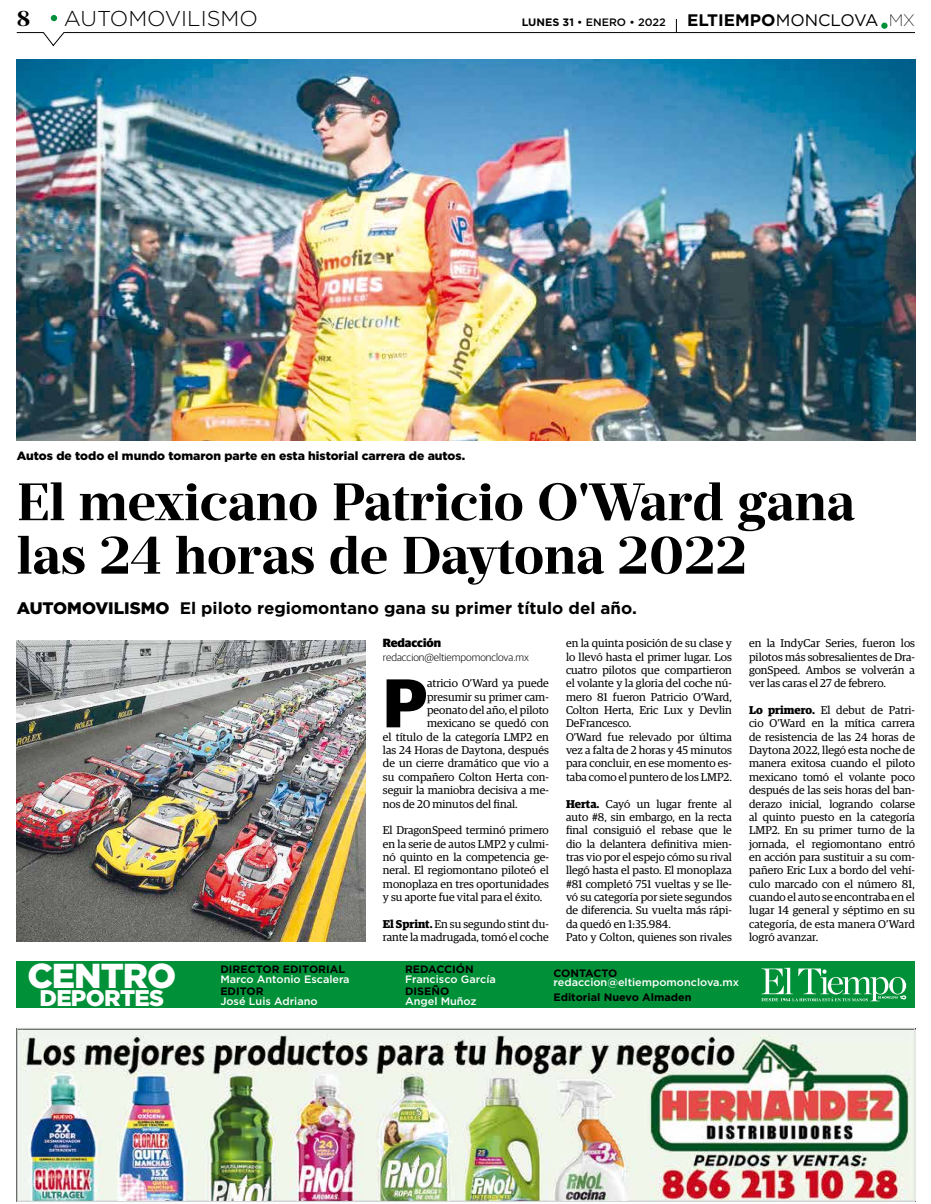
<style>
.page{position:relative;width:931px;height:1204px;background:#fff}
.page>*{position:absolute;margin:0;border:0;box-sizing:border-box;transform-origin:0 0}
.t1{font:700 69.12px "Guardian Sans";color:#000}
.t2{font:700 52.5px/53.4px "Prumo Deck";color:#000}
.t3{font:900 34.62px "Gotham";letter-spacing:-.03em;color:#fff}
.t4{font:900 22.62px "Gotham";letter-spacing:-.03em;color:#fff}
.t5{font:300 21.5px "Gotham";color:#000}
.t6{font:700 21.5px "Prumo Deck";color:#000}
.t7{font:700 16.75px "Gotham";color:#000}
.t8{font:900 11.88px "Gotham";color:#000}
.t9{font:900 11.88px "Guardian Sans";color:#000}
.t10{font:11.38px/13.4px "Guardian Egyp";color:#000;text-align:justify}
.t11{font:500 10.75px "Gotham";color:#fff}
.t12{font:700 10.75px "Gotham";color:#000}
.t13{font:300 10.75px "Guardian Sans";color:#000}
.t14{font:500 10.75px "Gotham";color:#000}
.t15{font:700 10.75px "Gotham";letter-spacing:-.02em;color:#000}
.s1{font-weight:700}
.s2{font-weight:400}
.s3{font-weight:200}
.s4{font-weight:900}
</style>
<div class="page">
<img style="left:17px;top:59px;width:897px;height:381px">
<div style="left:17px;top:961px;width:897px;height:47px;background:#009037"></div>
<svg style="left:761px;top:968px;width:145px;height:33px"></svg>
<img style="left:17px;top:640px;width:349px;height:301px">
<svg style="left:16px;top:15px;width:899px;height:31px"></svg>
<img style="left:19px;top:1030px;width:893px;height:170px">
<div style="left:17px;top:1028px;width:897px;height:174px;border:1px solid #e3e4e4"></div>
<h3 class="t6" style="left:17px;top:4px;width:15px">8</h3>
<h3 class="t5" style="left:64px;top:5px;width:196px">AUTOMOVILISMO</h3>
<p class="t14" style="left:521px;top:15px;width:145px"><span class="s1">LUNES 31</span> • ENERO • 2022</p>
<h3 class="t7" style="left:687px;top:9px;width:229px">ELTIEMPO<span class="s2">MONCLOVA</span> <span class="s3">MX</span></h3>
<p class="t8" style="left:17px;top:448px;width:450px">Autos de todo el mundo tomaron parte en esta historial carrera de autos.</p>
<h2 class="t2" style="left:17px;top:476px;width:839px">El mexicano Patricio O'Ward gana las 24 horas de Daytona 2022</h2>
<h3 class="t7" style="left:17px;top:597px;width:621px"><span class="s4">AUTOMOVILISMO</span> El piloto regiomontano gana su primer título del año.</h3>
<h3 class="t3" style="left:27px;top:952px;width:150px">CENTRO</h3>
<h3 class="t4" style="left:39px;top:982px;width:126px">DEPORTES</h3>
<p class="t12" style="left:220px;top:962px;width:126px">DIRECTOR EDITORIAL</p>
<p class="t11" style="left:220px;top:972px;width:131px">Marco Antonio Escalera</p>
<p class="t12" style="left:220px;top:984px;width:45px">EDITOR</p>
<p class="t11" style="left:220px;top:994px;width:99px">José Luis Adriano</p>
<p class="t9" style="left:383px;top:634px;width:60px">Redacción</p>
<p class="t13" style="left:383px;top:649px;width:147px">redaccion@eltiempomonclova.mx</p>
<h1 class="t1" style="left:383px;top:651px;width:46px">P</h1>
<p class="t10" style="left:427px;top:676px;width:123px">atricio O’Ward ya puede</p>
<p class="t10" style="left:427px;top:689px;width:123px">presumir su primer cam-</p>
<p class="t10" style="left:427px;top:702px;width:123px">peonato del año, el piloto</p>
<p class="t10" style="left:427px;top:716px;width:123px">mexicano se quedó con</p>
<p class="t10" style="left:383px;top:729px;width:167px">el título de la categoría LMP2 en</p>
<p class="t10" style="left:383px;top:743px;width:167px">las 24 Horas de Daytona, después</p>
<p class="t10" style="left:383px;top:756px;width:167px">de un cierre dramático que vio a</p>
<p class="t10" style="left:383px;top:769px;width:167px">su compañero Colton Herta con-</p>
<p class="t10" style="left:383px;top:783px;width:167px">seguir la maniobra decisiva a me-</p>
<p class="t10" style="left:383px;top:796px;width:136px">nos de 20 minutos del final.</p>
<p class="t10" style="left:383px;top:823px;width:167px">El DragonSpeed terminó primero en la serie de autos LMP2 y culmi&shy;nó quinto en la competencia ge&shy;neral. El regiomontano piloteó el monoplaza en tres oportunidades y su aporte fue vital para el éxito.</p>
<p class="t10" style="left:383px;top:916px;width:167px"><span class="s1">El Sprint.</span> En su segundo stint du&shy;rante la madrugada, tomó el coche</p>
<p class="t10" style="left:566px;top:636px;width:167px;text-align:left">en la quinta posición de su clase y lo llevó hasta el primer lugar. Los cuatro pilotos que compartieron el volante y la gloria del coche nú&shy;mero 81 fueron Patricio O’Ward,<br>Colton Herta, Eric Lux y Devlin<br>DeFrancesco.<br>O’Ward fue relevado por última vez a falta de 2 horas y 45 minutos para concluir, en ese momento es&shy;taba como el puntero de los LMP2.</p>
<p class="t10" style="left:566px;top:796px;width:167px;text-align:left"><span class="s1">Herta.</span> Cayó un lugar frente al auto #8, sin embargo, en la recta final consiguió el rebase que le dio la delantera definitiva mien&shy;tras vio por el espejo cómo su rival llegó hasta el pasto. El monoplaza #81 completó 751 vueltas y se lle&shy;vó su categoría por siete segundos de diferencia. Su vuelta más rápi&shy;da quedó en 1:35.984.<br>Pato y Colton, quienes son rivales</p>
<p class="t12" style="left:405px;top:962px;width:70px">REDACCIÓN</p>
<p class="t11" style="left:405px;top:972px;width:92px">Francisco García</p>
<p class="t12" style="left:405px;top:984px;width:46px">DISEÑO</p>
<p class="t11" style="left:405px;top:994px;width:73px">Angel Muñoz</p>
<p class="t15" style="left:553px;top:965px;width:65px">CONTACTO</p>
<p class="t11" style="left:553px;top:975px;width:187px">redaccion@eltiempomonclova.mx</p>
<p class="t12" style="left:553px;top:990px;width:140px">Editorial Nuevo Almaden</p>
<p class="t10" style="left:749px;top:636px;width:167px">en la IndyCar Series, fueron los pilotos más sobresalientes de Dra&shy;gonSpeed. Ambos se volverán a ver las caras el 27 de febrero.</p>
<p class="t10" style="left:749px;top:702px;width:167px"><span class="s1">Lo primero.</span> El debut de Patri&shy;cio O’Ward en la mítica carrera de resistencia de las 24 horas de Daytona 2022, llegó esta noche de manera exitosa cuando el piloto mexicano tomó el volante poco después de las seis horas del ban&shy;derazo inicial, logrando colarse al quinto puesto en la categoría LMP2. En su primer turno de la jornada, el regiomontano entró en acción para sustituir a su com&shy;pañero Eric Lux a bordo del vehí&shy;culo marcado con el número 81, cuando el auto se encontraba en el lugar 14 general y séptimo en su categoría, de esta manera O’Ward logró avanzar.</p>
</div>
